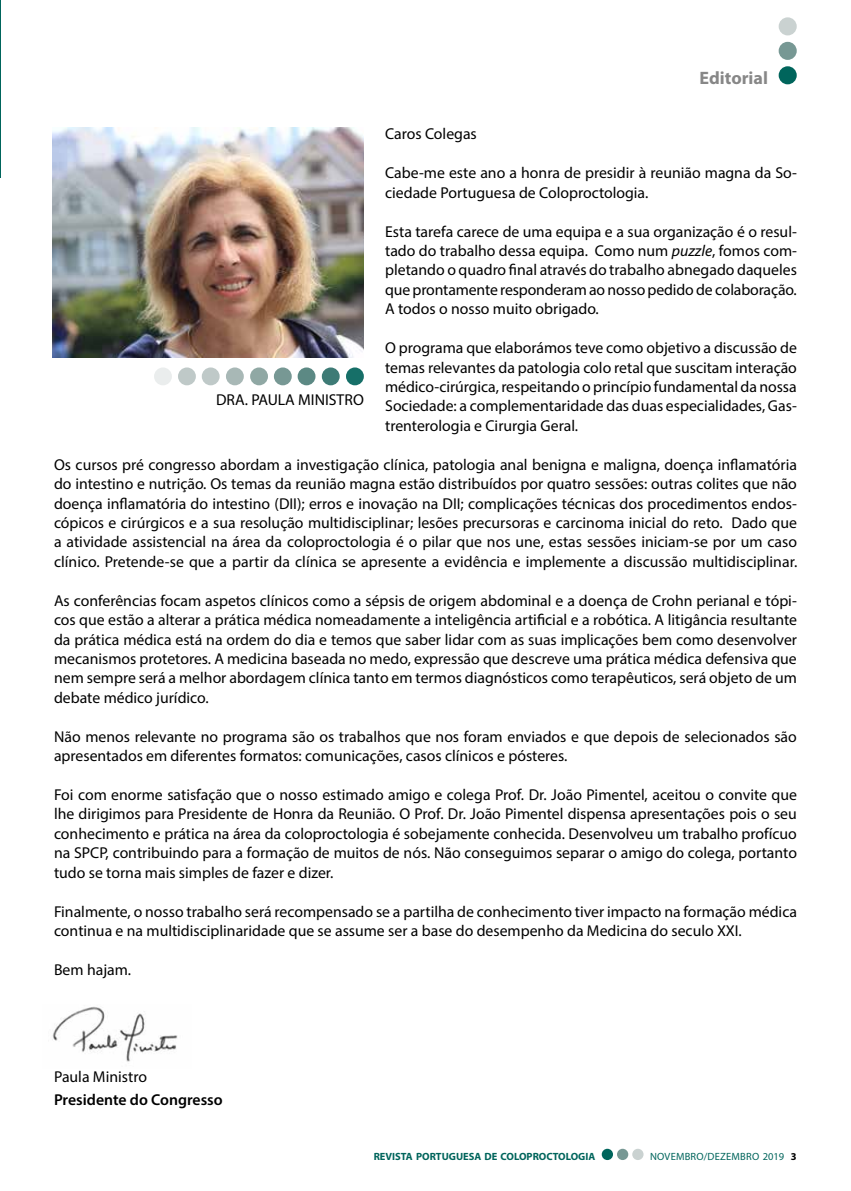
<style>
.page{position:relative;width:851px;height:1191px;background:#fff}
.page>*{position:absolute;margin:0;border:0;box-sizing:border-box;transform-origin:0 0}
.t1{font:700 18px "Myriad Pro";color:#878787}
.t2{font:15.75px/19.4px "Myriad Pro";color:#000;text-align:justify}
.t3{font:600 15.75px "Myriad Pro";color:#000}
.t4{font:700 10.5px "Myriad Pro";color:#00655c}
.t5{font:10.5px "Myriad Pro";letter-spacing:.02em;color:#00655c}
.s1{font-style:italic}
.s2{font-weight:700;color:#000}
</style>
<div class="page">
<div style="left:601px;top:1148px;width:12px;height:12px;background:#00655c;border-radius:50%"></div>
<div style="left:617px;top:1148px;width:11px;height:12px;background:#779894;border-radius:50%"></div>
<div style="left:632px;top:1148px;width:11px;height:12px;background:#cad2d1;border-radius:50%"></div>
<div style="left:778px;top:66px;width:18px;height:18px;background:#00655c;border-radius:50%"></div>
<div style="left:778px;top:42px;width:18px;height:18px;background:#779894;border-radius:50%"></div>
<div style="left:778px;top:17px;width:18px;height:18px;background:#cad2d1;border-radius:50%"></div>
<hr style="left:0;top:0;width:1px;height:178px;background:#00655c">
<img style="left:52px;top:1006px;width:126px;height:56px">
<div style="left:346px;top:367px;width:18px;height:18px;background:#166f68;border-radius:50%"></div>
<div style="left:322px;top:367px;width:17px;height:18px;background:#3e7b76;border-radius:50%"></div>
<div style="left:297px;top:367px;width:18px;height:18px;background:#5c8984;border-radius:50%"></div>
<div style="left:250px;top:367px;width:18px;height:18px;background:#90a8a4;border-radius:50%"></div>
<div style="left:226px;top:367px;width:18px;height:18px;background:#a8b8b6;border-radius:50%"></div>
<div style="left:202px;top:367px;width:17px;height:18px;background:#bfc9c8;border-radius:50%"></div>
<div style="left:274px;top:367px;width:18px;height:18px;background:#779894;border-radius:50%"></div>
<div style="left:178px;top:367px;width:18px;height:18px;background:#bfc9c8;border-radius:50%"></div>
<div style="left:154px;top:367px;width:18px;height:18px;background:#eaeded;border-radius:50%"></div>
<img style="left:52px;top:128px;width:312px;height:229px">
<p class="t1" style="left:699px;top:67px;width:70px">Editorial</p>
<p class="t2" style="left:385px;top:124px;width:93px">Caros Colegas</p>
<p class="t2" style="left:385px;top:163px;width:413px">Cabe-me este ano a honra de presidir à reunião magna da So&shy;ciedade Portuguesa de Coloproctologia.</p>
<p class="t2" style="left:385px;top:221px;width:413px">Esta tarefa carece de uma equipa e a sua organização é o resul&shy;tado do trabalho dessa equipa. Como num <span class="s1">puzzle</span>, fomos com&shy;pletando o quadro final através do trabalho abnegado daqueles que prontamente responderam ao nosso pedido de colaboração.<br>A todos o nosso muito obrigado.</p>
<p class="t2" style="left:385px;top:338px;width:413px">O programa que elaborámos teve como objetivo a discussão de temas relevantes da patologia colo retal que suscitam interação médico-cirúrgica, respeitando o princípio fundamental da nossa Sociedade: a complementaridade das duas especialidades, Gas&shy;trenterologia e Cirurgia Geral.</p>
<p class="t2" style="left:54px;top:454px;width:744px">Os cursos pré congresso abordam a investigação clínica, patologia anal benigna e maligna, doença inflamatória do intestino e nutrição. Os temas da reunião magna estão distribuídos por quatro sessões: outras colites que não doença inflamatória do intestino (DII); erros e inovação na DII; complicações técnicas dos procedimentos endos&shy;cópicos e cirúrgicos e a sua resolução multidisciplinar; lesões precursoras e carcinoma inicial do reto. Dado que a atividade assistencial na área da coloproctologia é o pilar que nos une, estas sessões iniciam-se por um caso clínico. Pretende-se que a partir da clínica se apresente a evidência e implemente a discussão multidisciplinar.</p>
<p class="t2" style="left:54px;top:590px;width:744px">As conferências focam aspetos clínicos como a sépsis de origem abdominal e a doença de Crohn perianal e tópi&shy;cos que estão a alterar a prática médica nomeadamente a inteligência artificial e a robótica. A litigância resultante da prática médica está na ordem do dia e temos que saber lidar com as suas implicações bem como desenvolver mecanismos protetores. A medicina baseada no medo, expressão que descreve uma prática médica defensiva que nem sempre será a melhor abordagem clínica tanto em termos diagnósticos como terapêuticos, será objeto de um debate médico jurídico.</p>
<p class="t2" style="left:54px;top:726px;width:744px">Não menos relevante no programa são os trabalhos que nos foram enviados e que depois de selecionados são apresentados em diferentes formatos: comunicações, casos clínicos e pósteres.</p>
<p class="t2" style="left:54px;top:785px;width:744px">Foi com enorme satisfação que o nosso estimado amigo e colega Prof. Dr. João Pimentel, aceitou o convite que lhe dirigimos para Presidente de Honra da Reunião. O Prof. Dr. João Pimentel dispensa apresentações pois o seu conhecimento e prática na área da coloproctologia é sobejamente conhecida. Desenvolveu um trabalho profícuo na SPCP, contribuindo para a formação de muitos de nós. Não conseguimos separar o amigo do colega, portanto tudo se torna mais simples de fazer e dizer.</p>
<p class="t2" style="left:54px;top:901px;width:744px">Finalmente, o nosso trabalho será recompensado se a partilha de conhecimento tiver impacto na formação médica continua e na multidisciplinaridade que se assume ser a base do desempenho da Medicina do seculo XXI.</p>
<p class="t2" style="left:54px;top:959px;width:79px">Bem hajam.</p>
<p class="t2" style="left:216px;top:389px;width:149px">DRA. PAULA MINISTRO</p>
<p class="t2" style="left:54px;top:1066px;width:94px">Paula Ministro</p>
<p class="t3" style="left:54px;top:1089px;width:170px">Presidente do Congresso</p>
<p class="t4" style="left:373px;top:1149px;width:223px">REVISTA PORTUGUESA DE COLOPROCTOLOGIA</p>
<p class="t5" style="left:650px;top:1150px;width:148px">NOVEMBRO/DEZEMBRO 2019 <span class="s2">3</span></p>
</div>
